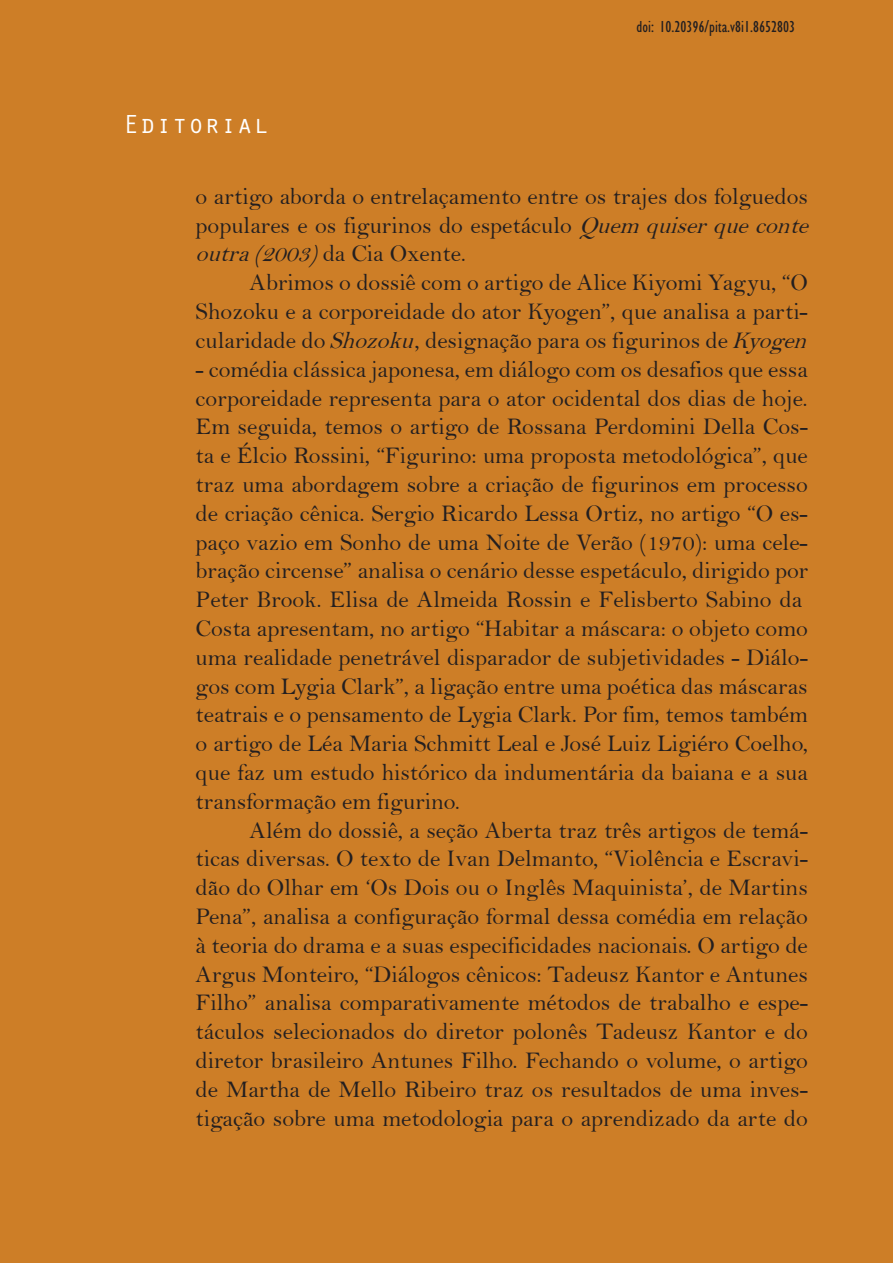
<style>
.page{position:relative;width:893px;height:1263px;background:#fff}
.page>*{position:absolute;margin:0;border:0;box-sizing:border-box;transform-origin:0 0}
.t1{font:27px "Orator Std";color:#fff}
.t2{font:24px/28.8px "Bell";color:#231f20}
.t3{font:condensed 16.5px "M Gill Sans";color:#231f20}
.s1{font-style:italic}
</style>
<div class="page">
<div style="left:0;top:0;width:893px;height:1262px;background:#cd7e27"></div>
<p class="t1" style="left:123px;top:105px;width:147px">Editorial</p>
<p class="t3" style="left:637px;top:18px;width:160px">doi: 10.20396/pita.v8i1.8652803</p>
<p class="t3" style="left:735px;top:18px;width:8px">9</p>
<p class="t3" style="left:771px;top:18px;width:26px">5495</p>
<p class="t2" style="left:196px;top:182px;width:622px">o artigo aborda o entrelaçamento entre os trajes dos folguedos populares e os figurinos do espetáculo <span class="s1">Quem quiserqueconte outra(2003)</span>d a C i a O x e n t e .</p>
<p class="t2" style="left:196px;top:268px;width:620px;text-indent:54px">Abrimos o dossiê com o artigo de Alice Kiyomi Yagyu, “O<br>Shozoku e a corporeidade do ator Kyogen”, que analisa a parti&shy;cularidade do <span class="s1">Shozoku</span>, designação para os figurinos de <span class="s1">Kyogen</span></p>
<p class="t2" style="left:196px;top:354px;width:614px">- comédia clássica japonesa, em diálogo com os desafios que essa corporeidade representa para o ator ocidental dos dias de hoje.<br>Em seguida, temos o artigo de Rossana Perdomini Della Cos&shy;ta e Élcio Rossini, “Figurino: uma proposta metodológica”, que traz uma abordagem sobre a criação de figurinos em processo de criação cênica. Sergio Ricardo Lessa Ortiz, no artigo “O es&shy;paço vazio em Sonho de uma Noite de Verão (1970): uma cele&shy;bração circense” analisa o cenário desse espetáculo, dirigido por Peter Brook. Elisa de Almeida Rossin e Felisberto Sabino da Costa apresentam, no artigo “Habitar a máscara: o objeto como uma realidade penetrável disparador de subjetividades - Diálo&shy;gos com Lygia Clark”, a ligação entre uma poética das máscaras teatrais e o pensamento de Lygia Clark. Por fim, temos também o artigo de Léa Maria Schmitt Leal e José Luiz Ligiéro Coelho, que faz um estudo histórico da indumentária da baiana e a sua transformação em figurino.</p>
<p class="t2" style="left:196px;top:815px;width:614px;text-align:justify;text-indent:54px">Além do dossiê, a seção Aberta traz três artigos de temá&shy;ticas diversas. O texto de Ivan Delmanto, “Violência e Escravi&shy;dão do Olhar em ‘Os Dois ou o Inglês Maquinista’, de Martins Pena”, analisa a configuração formal dessa comédia em relação à teoria do drama e a suas especificidades nacionais. O artigo de Argus Monteiro, “Diálogos cênicos: Tadeusz Kantor e Antunes Filho” analisa comparativamente métodos de trabalho e espe&shy;táculos selecionados do diretor polonês Tadeusz Kantor e do diretor brasileiro Antunes Filho. Fechando o volume, o artigo de Martha de Mello Ribeiro traz os resultados de uma inves&shy;tigação sobre uma metodologia para o aprendizado da arte do</p>
</div>
